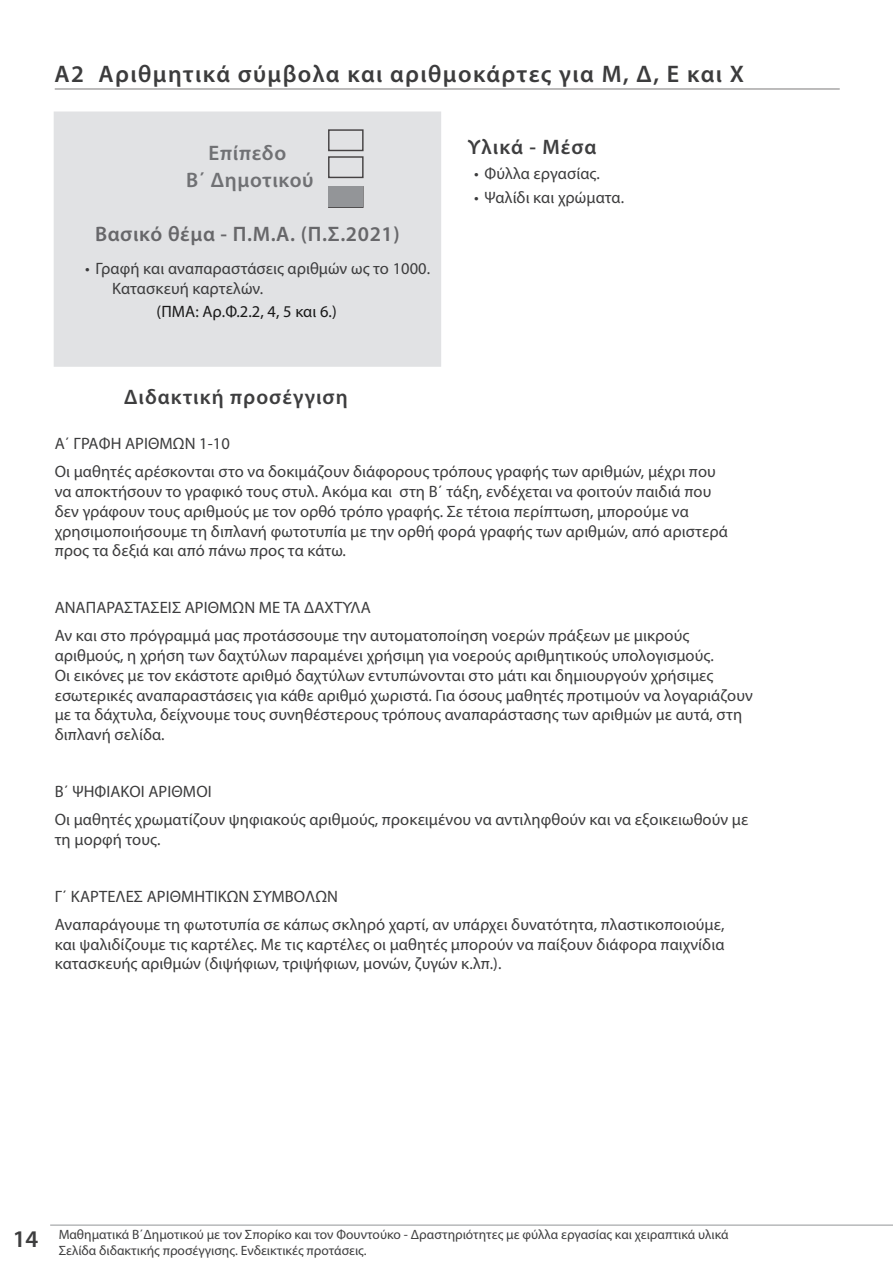
<style>
.page{position:relative;width:893px;height:1263px;background:#fff}
.page>*{position:absolute;margin:0;border:0;box-sizing:border-box;transform-origin:0 0}
.title_1{font:600 24px "Myriad Pro";letter-spacing:.06em;color:#3c3c3d}
.t1{font:600 21px "Myriad Pro";letter-spacing:.05em;color:#3e3e3f}
.t2{font:600 21px "Myriad Pro";letter-spacing:.03em;color:#67676a}
.t3{font:600 21px/27px "Myriad Pro";letter-spacing:.03em;color:#707174;text-align:center}
.teachers_text{font:16.5px/19.8px "Myriad Pro";letter-spacing:.005em;color:#3c3c3d}
.normal_11{font:16.5px "Myriad Pro";letter-spacing:.005em;color:#191919}
.t4{font:13.5px/16.2px "Myriad Pro";color:#3e3e3f}
.s1{font-weight:600;font-size:24px}
</style>
<div class="page">
<div style="left:54px;top:112px;width:386px;height:254px;background:#e1e2e4"></div>
<div style="left:54px;top:112px;width:387px;height:255px;border:2px solid #e1e2e4"></div>
<hr style="left:50px;top:1225px;width:843px;height:1px;background:#939598">
<hr style="left:55px;top:89px;width:785px;height:1px;background:#231f20">
<div style="left:328px;top:129px;width:36px;height:22px;border:1px solid #231f20"></div>
<div style="left:328px;top:156px;width:36px;height:22px;border:1px solid #231f20"></div>
<div style="left:328px;top:186px;width:36px;height:22px;border:1px solid #231f20"></div>
<div style="left:328px;top:187px;width:34px;height:20px;background:#939598"></div>
<p class="title_1" style="left:55px;top:58px;width:691px">Α2 Αριθμητικά σύμβολα και αριθμοκάρτες για Μ, Δ, Ε και Χ</p>
<p class="t3" style="left:186px;top:139px;width:129px">Επίπεδο<br>Β΄ Δημοτικού</p>
<p class="t2" style="left:95px;top:221px;width:306px">Βασικό θέμα - Π.Μ.Α. (Π.Σ.2021)</p>
<p class="teachers_text" style="left:112px;top:259px;width:320px;text-indent:-27px">• Γραφή και αναπαραστάσεις αριθμών ως το 1000.<br>Κατασκευή καρτελών.</p>
<p class="normal_11" style="left:157px;top:302px;width:182px">(ΠΜΑ: Αρ.Φ.2.2, 4, 5 και 6.)</p>
<p class="t1" style="left:124px;top:384px;width:225px">Διδακτική προσέγγιση</p>
<p class="t1" style="left:468px;top:133px;width:130px">Υλικά - Μέσα</p>
<p class="teachers_text" style="left:474px;top:164px;width:127px">• Φύλλα εργασίας.</p>
<p class="teachers_text" style="left:474px;top:188px;width:151px">• Ψαλίδι και χρώματα.</p>
<p class="teachers_text" style="left:55px;top:433px;width:177px">Α΄ ΓΡΑΦΗ ΑΡΙΘΜΩΝ 1-10</p>
<p class="teachers_text" style="left:55px;top:461px;width:675px">Οι μαθητές αρέσκονται στο να δοκιμάζουν διάφορους τρόπους γραφής των αριθμών, μέχρι που να αποκτήσουν το γραφικό τους στυλ. Ακόμα και στη Β΄ τάξη, ενδέχεται να φοιτούν παιδιά που δεν γράφουν τους αριθμούς με τον ορθό τρόπο γραφής. Σε τέτοια περίπτωση, μπορούμε να χρησιμοποιήσουμε τη διπλανή φωτοτυπία με την ορθή φορά γραφής των αριθμών, από αριστερά προς τα δεξιά και από πάνω προς τα κάτω.</p>
<p class="teachers_text" style="left:55px;top:597px;width:317px">ΑΝΑΠΑΡΑΣΤΑΣΕΙΣ ΑΡΙΘΜΩΝ ΜΕ ΤΑ ΔΑΧΤΥΛΑ</p>
<p class="teachers_text" style="left:55px;top:625px;width:700px">Αν και στο πρόγραμμά μας προτάσσουμε την αυτοματοποίηση νοερών πράξεων με μικρούς αριθμούς, η χρήση των δαχτύλων παραμένει χρήσιμη για νοερούς αριθμητικούς υπολογισμούς.<br>Οι εικόνες με τον εκάστοτε αριθμό δαχτύλων εντυπώνονται στο μάτι και δημιουργούν χρήσιμες εσωτερικές αναπαραστάσεις για κάθε αριθμό χωριστά. Για όσους μαθητές προτιμούν να λογαριάζουν με τα δάχτυλα, δείχνουμε τους συνηθέστερους τρόπους αναπαράστασης των αριθμών με αυτά, στη διπλανή σελίδα.</p>
<p class="teachers_text" style="left:55px;top:781px;width:158px">Β΄ ΨΗΦΙΑΚΟΙ ΑΡΙΘΜΟΙ</p>
<p class="teachers_text" style="left:55px;top:809px;width:695px">Οι μαθητές χρωματίζουν ψηφιακούς αριθμούς, προκειμένου να αντιληφθούν και να εξοικειωθούν με τη μορφή τους.</p>
<p class="teachers_text" style="left:55px;top:886px;width:285px">Γ΄ ΚΑΡΤΕΛΕΣ ΑΡΙΘΜΗΤΙΚΩΝ ΣΥΜΒΟΛΩΝ</p>
<p class="teachers_text" style="left:55px;top:914px;width:671px;text-align:justify">Αναπαράγουμε τη φωτοτυπία σε κάπως σκληρό χαρτί, αν υπάρχει δυνατότητα, πλαστικοποιούμε, και ψαλιδίζουμε τις καρτέλες. Με τις καρτέλες οι μαθητές μπορούν να παίξουν διάφορα παιχνίδια κατασκευής αριθμών (διψήφιων, τριψήφιων, μονών, ζυγών κ.λπ.).</p>
<p class="t4" style="left:59px;top:1226px;width:671px;text-indent:-46px"><span class="s1">14</span> Μαθηματικά Β΄Δημοτικού με τον Σπορίκο και τον Φουντούκο - Δραστηριότητες με φύλλα εργασίας και χειραπτικά υλικά<br>Σελίδα διδακτικής προσέγγισης. Ενδεικτικές προτάσεις.</p>
</div>
